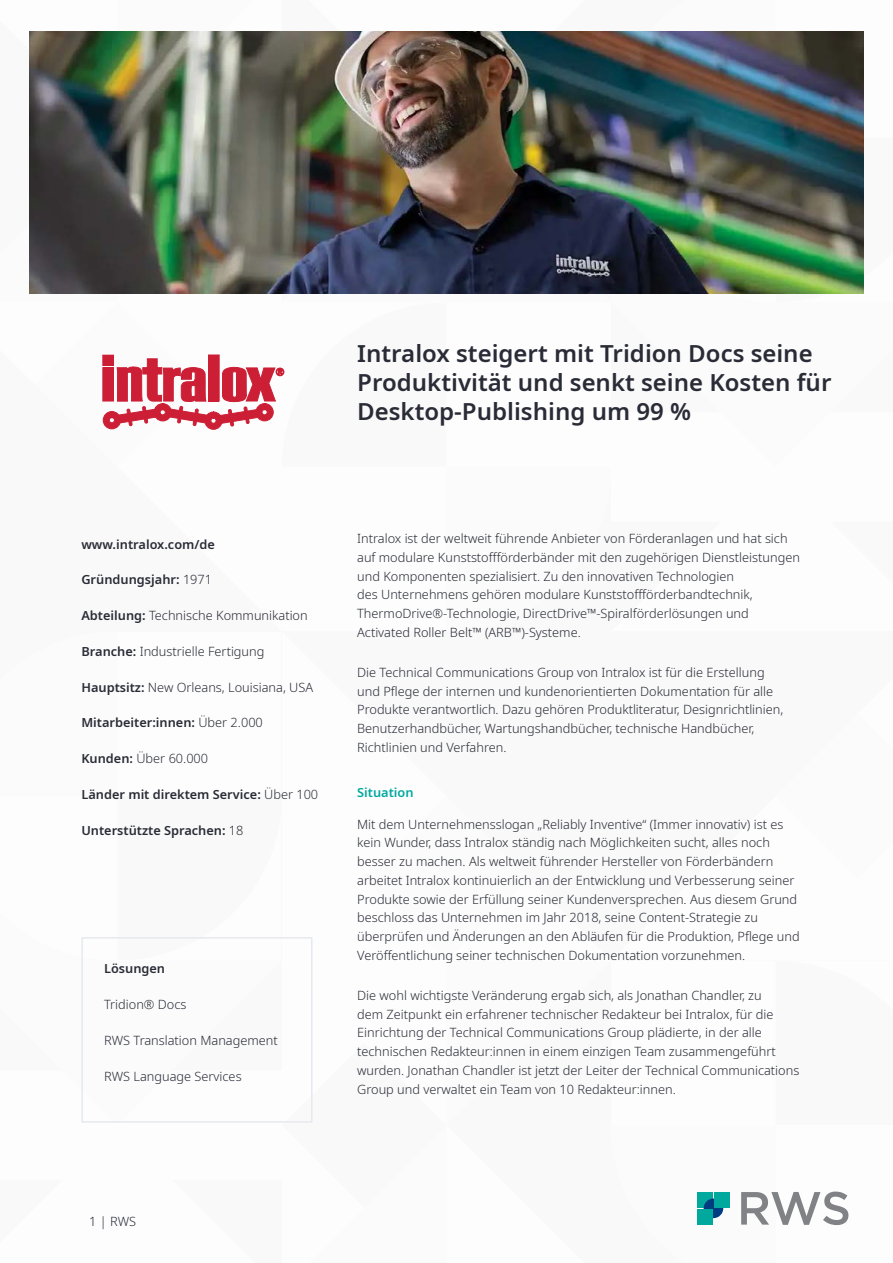
<style>
.page{position:relative;width:893px;height:1263px;background:#fff}
.page>*{position:absolute;margin:0;border:0;box-sizing:border-box;transform-origin:0 0}
.t1{font:600 24px/28.8px "Noto Sans";color:#292b36}
.t2{font:300 12.75px/18.8px "Noto Sans";color:#292b36}
.t3{font:600 12.75px "Noto Sans";color:#292b36}
.t4{font:600 12.75px "Noto Sans";color:#00a89f}
.s1{font-weight:300}
.s2{font-weight:600}
</style>
<div class="page">
<img style="left:29px;top:31px;width:835px;height:1195px">
<h1 class="t1" style="left:357px;top:339px;width:476px">Intralox steigert mit Tridion Docs seine<br>Produktivität und senkt seine Kosten für<br>Desktop-Publishing um 99 %</h1>
<p class="t3" style="left:81px;top:535px;width:135px">www.intralox.com/de</p>
<p class="t3" style="left:81px;top:571px;width:132px">Gründungsjahr: <span class="s1">1971</span></p>
<p class="t2" style="left:81px;top:606px;width:228px"><span class="s2">Abteilung:</span> Technische Kommunikation</p>
<p class="t2" style="left:81px;top:642px;width:185px"><span class="s2">Branche:</span> Industrielle Fertigung</p>
<p class="t2" style="left:81px;top:678px;width:233px"><span class="s2">Hauptsitz:</span> New Orleans, Louisiana, USA</p>
<p class="t3" style="left:81px;top:714px;width:183px">Mitarbeiter:innen: <span class="s1">Über 2.000</span></p>
<p class="t2" style="left:81px;top:749px;width:128px"><span class="s2">Kunden:</span> Über 60.000</p>
<p class="t3" style="left:81px;top:785px;width:238px">Länder mit direktem Service: <span class="s1">Über 100</span></p>
<p class="t3" style="left:81px;top:821px;width:164px">Unterstützte Sprachen: <span class="s1">18</span></p>
<p class="t3" style="left:104px;top:960px;width:63px">Lösungen</p>
<p class="t2" style="left:104px;top:995px;width:84px">Tridion® Docs</p>
<p class="t2" style="left:104px;top:1031px;width:175px">RWS Translation Management</p>
<p class="t2" style="left:104px;top:1067px;width:139px">RWS Language Services</p>
<p class="t2" style="left:357px;top:529px;width:444px">Intralox ist der weltweit führende Anbieter von Förderanlagen und hat sich auf modulare Kunststoffförderbänder mit den zugehörigen Dienstleistungen und Komponenten spezialisiert. Zu den innovativen Technologien<br>des Unternehmens gehören modulare Kunststoffförderbandtechnik, ThermoDrive®-Technologie, DirectDrive™-Spiralförderlösungen und Activated Roller Belt™ (ARB™)-Systeme.</p>
<p class="t2" style="left:357px;top:663px;width:428px">Die Technical Communications Group von Intralox ist für die Erstellung und Pflege der internen und kundenorientierten Dokumentation für alle Produkte verantwortlich. Dazu gehören Produktliteratur, Designrichtlinien, Benutzerhandbücher, Wartungshandbücher, technische Handbücher, Richtlinien und Verfahren.</p>
<p class="t4" style="left:357px;top:783px;width:58px">Situation</p>
<p class="t2" style="left:357px;top:815px;width:444px">Mit dem Unternehmensslogan „Reliably Inventive“ (Immer innovativ) ist es kein Wunder, dass Intralox ständig nach Möglichkeiten sucht, alles noch besser zu machen. Als weltweit führender Hersteller von Förderbändern arbeitet Intralox kontinuierlich an der Entwicklung und Verbesserung seiner Produkte sowie der Erfüllung seiner Kundenversprechen. Aus diesem Grund beschloss das Unternehmen im Jahr 2018, seine Content-Strategie zu überprüfen und Änderungen an den Abläufen für die Produktion, Pflege und Veröffentlichung seiner technischen Dokumentation vorzunehmen.</p>
<p class="t2" style="left:357px;top:986px;width:444px">Die wohl wichtigste Veränderung ergab sich, als Jonathan Chandler, zu<br>dem Zeitpunkt ein erfahrener technischer Redakteur bei Intralox, für die Einrichtung der Technical Communications Group plädierte, in der alle technischen Redakteur:innen in einem einzigen Team zusammengeführt wurden. Jonathan Chandler ist jetzt der Leiter der Technical Communications Group und verwaltet ein Team von 10 Redakteur:innen.</p>
<p class="t2" style="left:89px;top:1212px;width:48px">1 | RWS</p>
</div>
